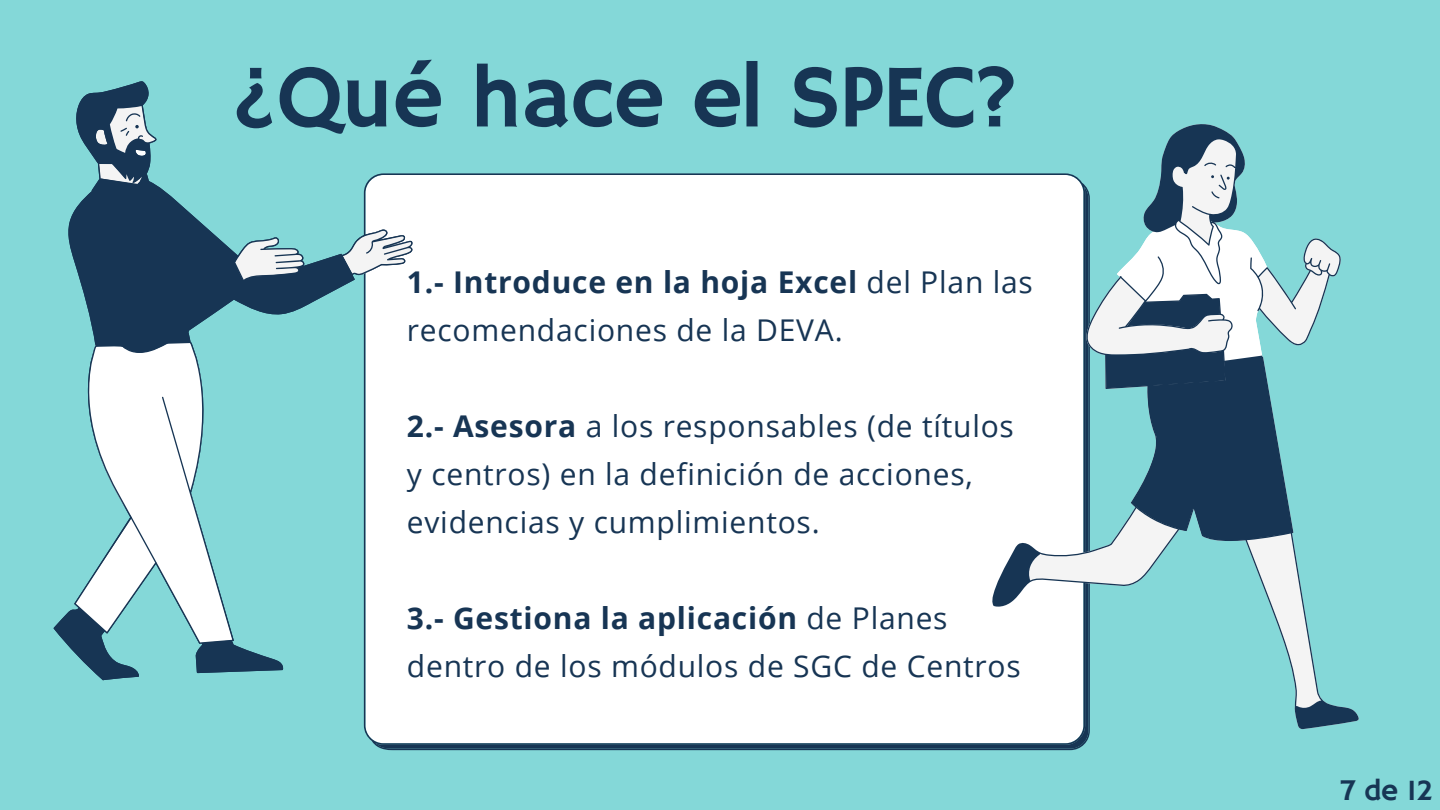
<style>
.page{position:relative;width:1440px;height:810px;background:#84d8d8}
.page>*{position:absolute;margin:0;border:0;box-sizing:border-box;transform-origin:0 0}
.t1{font:90px "Hammersmith One";letter-spacing:-.025em;color:#173554}
.t2{font:30px/48px "Open Sans";letter-spacing:.025em;color:#173554}
.t3{font:30px "Hammersmith One";color:#173554}
.s1{font-weight:700}
</style>
<div class="page">
<div style="left:364px;top:173px;width:726px;height:577px;background:#fff"></div>
<div style="left:992px;top:173px;width:35px;height:83px;background:#fff"></div>
<svg style="left:1027px;top:173px;width:63px;height:83px;background:#e2e9ec"></svg>
<svg style="left:992px;top:256px;width:367px;height:473px"></svg>
<svg style="left:1106px;top:124px;width:235px;height:416px"></svg>
<svg style="left:54px;top:81px;width:359px;height:599px"></svg>
<p class="t1" style="left:233px;top:45px;width:788px">¿Qué hace el SPEC?</p>
<p class="t2" style="left:407px;top:257px;width:628px"><span class="s1">1.- Introduce en la hoja Excel</span> del Plan las recomendaciones de la DEVA.</p>
<p class="t2" style="left:407px;top:401px;width:609px"><span class="s1">2.- Asesora</span> a los responsables (de títulos y centros) en la definición de acciones, evidencias y cumplimientos.</p>
<p class="t2" style="left:407px;top:593px;width:615px"><span class="s1">3.- Gestiona la aplicación</span> de Planes dentro de los módulos de SGC de Centros</p>
<p class="t3" style="left:1340px;top:773px;width:95px">7 de 12</p>
</div>
